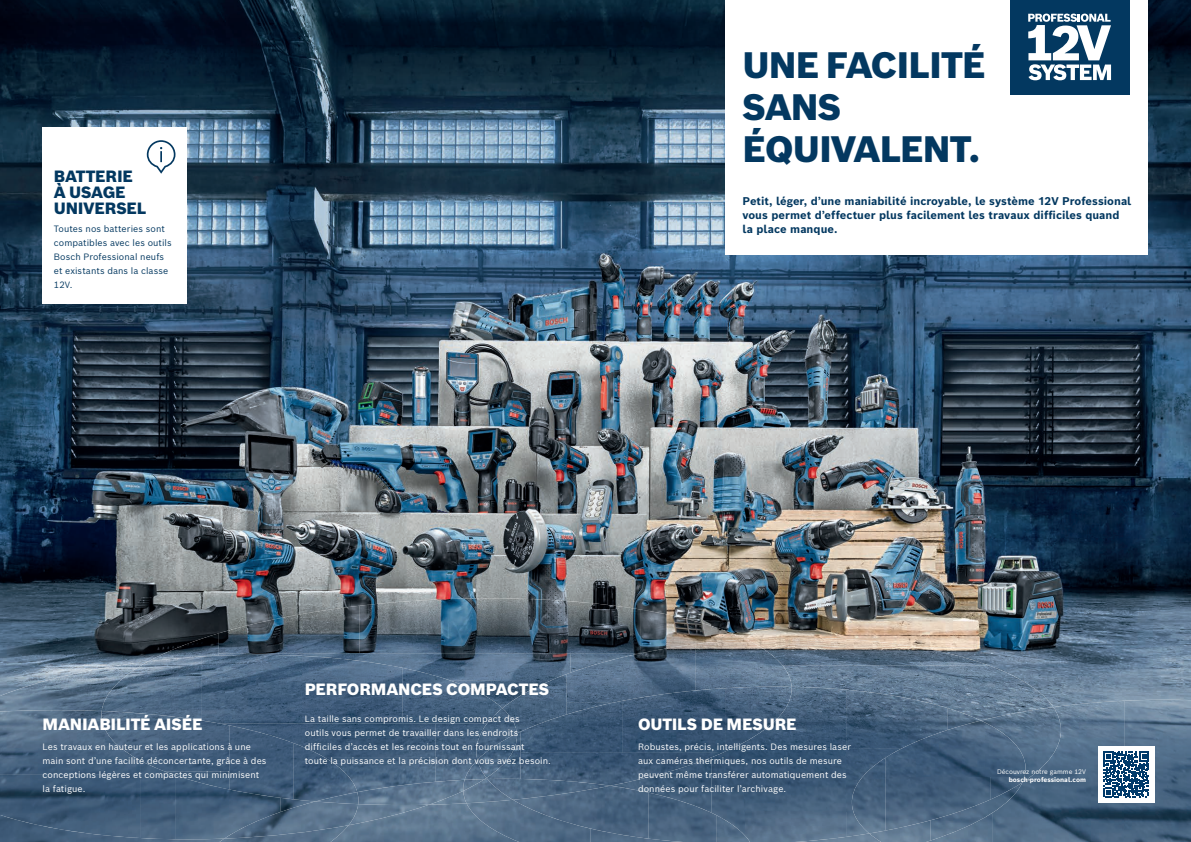
<style>
.page{position:relative;width:1191px;height:842px;background:#fff}
.page>*{position:absolute;margin:0;border:0;box-sizing:border-box;transform-origin:0 0}
.t1{font:900 36px/42px "Bosch Sans";letter-spacing:-.025em;color:#033860}
.t2{font:900 16px "Bosch Sans";letter-spacing:-.015em;color:#fff}
.t3{font:900 16px/16px "Bosch Sans";letter-spacing:-.01em;color:#033860}
.t4{font:700 11px/14.3px "Bosch Sans";letter-spacing:.005em;color:#033860}
.t5{font:9px/14px "Bosch Sans";letter-spacing:.01em;color:#fff}
.t6{font:9px/14px "Bosch Sans";letter-spacing:.01em;color:#033860}
.t7{font:6.5px "Bosch Sans";color:#fff}
.t8{font:700 6.5px "Bosch Sans";color:#fff}
</style>
<div class="page">
<img style="left:0;top:0;width:1191px;height:701px">
<img style="left:219px;top:606px;width:140px;height:47px">
<img style="left:359px;top:598px;width:282px;height:55px">
<img style="left:640px;top:609px;width:71px;height:35px">
<img style="left:148px;top:633px;width:71px;height:23px">
<img style="left:711px;top:626px;width:35px;height:13px">
<img style="left:219px;top:653px;width:281px;height:15px">
<img style="left:500px;top:653px;width:66px;height:21px">
<img style="left:746px;top:638px;width:243px;height:27px">
<img style="left:791px;top:665px;width:249px;height:28px">
<img style="left:947px;top:693px;width:106px;height:15px">
<img style="left:566px;top:644px;width:129px;height:57px">
<img style="left:695px;top:639px;width:96px;height:48px">
<img style="left:502px;top:674px;width:64px;height:58px">
<img style="left:0;top:835px;width:219px;height:7px">
<img style="left:1038px;top:701px;width:86px;height:70px">
<img style="left:1124px;top:700px;width:67px;height:142px">
<img style="left:992px;top:771px;width:132px;height:71px">
<img style="left:930px;top:841px;width:62px;height:1px">
<img style="left:981px;top:707px;width:80px;height:75px">
<img style="left:846px;top:837px;width:23px;height:5px">
<img style="left:745px;top:687px;width:101px;height:155px">
<img style="left:846px;top:690px;width:101px;height:59px">
<img style="left:947px;top:708px;width:34px;height:12px">
<img style="left:711px;top:753px;width:34px;height:62px">
<img style="left:648px;top:786px;width:63px;height:6px">
<img style="left:846px;top:749px;width:39px;height:31px">
<img style="left:846px;top:780px;width:23px;height:57px">
<img style="left:520px;top:701px;width:102px;height:52px">
<img style="left:622px;top:687px;width:170px;height:66px">
<img style="left:487px;top:732px;width:33px;height:47px">
<img style="left:520px;top:753px;width:202px;height:33px">
<img style="left:930px;top:799px;width:92px;height:42px">
<img style="left:869px;top:830px;width:61px;height:12px">
<img style="left:885px;top:720px;width:140px;height:57px">
<img style="left:851px;top:757px;width:34px;height:76px">
<img style="left:885px;top:777px;width:105px;height:53px">
<img style="left:990px;top:777px;width:34px;height:22px">
<img style="left:348px;top:805px;width:118px;height:37px">
<img style="left:219px;top:839px;width:129px;height:3px">
<img style="left:466px;top:803px;width:124px;height:39px">
<img style="left:590px;top:839px;width:58px;height:3px">
<img style="left:464px;top:782px;width:49px;height:21px">
<img style="left:513px;top:786px;width:135px;height:53px">
<img style="left:648px;top:792px;width:68px;height:50px">
<img style="left:716px;top:815px;width:34px;height:27px">
<img style="left:487px;top:779px;width:123px;height:21px">
<img style="left:0;top:661px;width:102px;height:49px">
<img style="left:102px;top:656px;width:100px;height:55px">
<img style="left:202px;top:655px;width:200px;height:68px">
<img style="left:402px;top:668px;width:100px;height:55px">
<img style="left:229px;top:723px;width:206px;height:35px">
<img style="left:435px;top:723px;width:52px;height:59px">
<img style="left:357px;top:758px;width:79px;height:22px">
<img style="left:476px;top:708px;width:41px;height:52px">
<img style="left:0;top:710px;width:105px;height:125px">
<img style="left:105px;top:771px;width:35px;height:67px">
<img style="left:140px;top:771px;width:35px;height:68px">
<img style="left:175px;top:789px;width:105px;height:50px">
<img style="left:280px;top:799px;width:13px;height:2px">
<img style="left:101px;top:711px;width:128px;height:60px">
<img style="left:229px;top:725px;width:64px;height:74px">
<img style="left:293px;top:743px;width:64px;height:58px">
<img style="left:164px;top:771px;width:65px;height:18px">
<img style="left:464px;top:760px;width:22px;height:20px">
<img style="left:477px;top:733px;width:40px;height:45px">
<img style="left:358px;top:805px;width:71px;height:20px">
<img style="left:357px;top:780px;width:107px;height:25px">
<img style="left:224px;top:801px;width:134px;height:38px">
<img style="left:315px;top:792px;width:43px;height:12px">
<img style="left:463px;top:779px;width:21px;height:12px">
<div style="left:725px;top:0;width:423px;height:255px;background:#fff"></div>
<div style="left:1010px;top:0;width:119px;height:95px;background:#033860"></div>
<svg style="left:1028px;top:14px;width:83px;height:66px"></svg>
<div style="left:43px;top:127px;width:144px;height:177px;background:#fff"></div>
<svg style="left:147px;top:140px;width:28px;height:34px"></svg>
<div style="left:1098px;top:746px;width:56px;height:57px;background:#fff"></div>
<svg style="left:1103px;top:752px;width:46px;height:45px"></svg>
<h2 class="t3" style="left:54px;top:168px;width:94px">BATTERIE<br>À USAGE<br>UNIVERSEL</h2>
<p class="t6" style="left:54px;top:222px;width:119px">Toutes nos batteries sont compatibles avec les outils<br>Bosch Professional neufs et existants dans la classe<br>12V.</p>
<h1 class="t1" style="left:742px;top:44px;width:245px">UNE FACILITÉ<br>SANS<br>ÉQUIVALENT.</h1>
<p class="t4" style="left:742px;top:193px;width:390px">Petit, léger, d’une maniabilité incroyable, le système 12V Professional vous permet d’effectuer plus facilement les travaux difficiles quand la place manque.</p>
<h2 class="t2" style="left:43px;top:714px;width:161px">MANIABILITÉ AISÉE</h2>
<p class="t5" style="left:43px;top:740px;width:225px">Les travaux en hauteur et les applications à une main sont d’une facilité déconcertante, grâce à des conceptions légères et compactes qui minimisent la fatigue.</p>
<h2 class="t2" style="left:305px;top:679px;width:246px">PERFORMANCES COMPACTES</h2>
<p class="t5" style="left:305px;top:712px;width:248px">La taille sans compromis. Le design compact des<br>outils vous permet de travailler dans les endroits difficiles d’accès et les recoins tout en fournissant<br>toute la puissance et la précision dont vous avez besoin.</p>
<h2 class="t2" style="left:638px;top:714px;width:160px">OUTILS DE MESURE</h2>
<p class="t5" style="left:638px;top:740px;width:214px">Robustes, précis, intelligents. Des mesures laser aux caméras thermiques, nos outils de mesure peuvent même transférer automatiquement des données pour faciliter l’archivage.</p>
<p class="t7" style="left:997px;top:767px;width:90px">Découvrez notre gamme 12V</p>
<p class="t8" style="left:1008px;top:775px;width:79px">bosch-professional.com</p>
</div>
